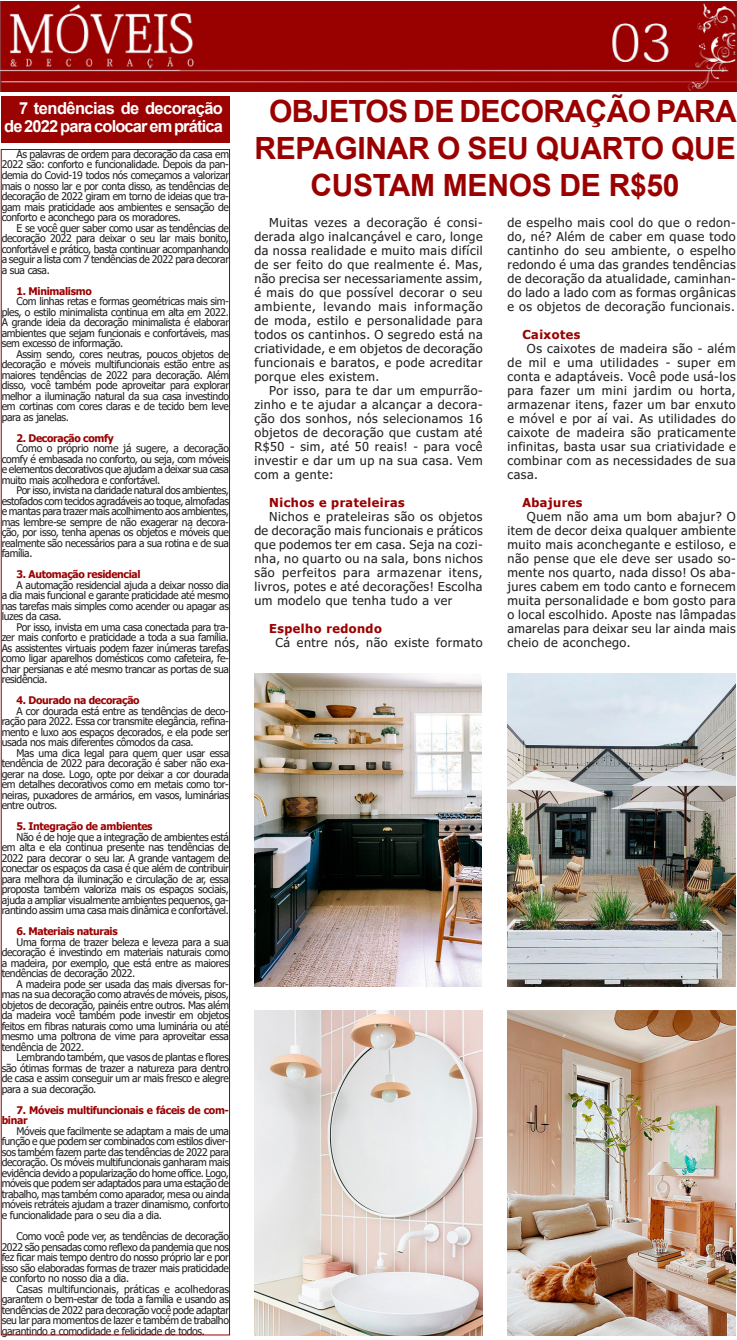
<style>
.page{position:relative;width:737px;height:1340px;background:#fff}
.page>*{position:absolute;margin:0;border:0;box-sizing:border-box;transform-origin:0 0}
.Texto_Jornal{font:700 30.62px/36.8px "Arial";letter-spacing:-.01em;color:#9a0000;text-align:center}
.Texto_Jornal-2{font:700 16.62px/18.4px "Arial";letter-spacing:-.05em;color:#fff;text-align:right}
.Texto_Jornal-3{font:12.25px/14px "Tahoma";letter-spacing:.04em;color:#231f20;text-align:justify}
.Texto_Jornal-4{font:700 12.25px "Tahoma";letter-spacing:.04em;color:#9a0000}
.Texto_Jornal-5{font:10.5px/10.5px "Tahoma";letter-spacing:-.03em;color:#231f20;text-align:justify}
.Texto_Jornal-6{font:700 10.5px/10.5px "Tahoma";letter-spacing:-.03em;color:#9a0000}
</style>
<div class="page">
<img style="left:0;top:2px;width:737px;height:89px">
<div style="left:1px;top:96px;width:228px;height:47px;background:#9a0000"></div>
<div style="left:1px;top:149px;width:229px;height:1186px;border:1px solid #990100"></div>
<img style="left:254px;top:673px;width:228px;height:313px">
<img style="left:254px;top:1010px;width:228px;height:325px">
<img style="left:507px;top:673px;width:228px;height:313px">
<img style="left:507px;top:1010px;width:228px;height:325px">
<p class="Texto_Jornal-2" style="left:4px;top:99px;width:220px">7 tendências de decoração de 2022 para colocar em prática</p>
<p class="Texto_Jornal-5" style="left:2px;top:149px;width:229px;text-indent:15px">As palavras de ordem para decoração da casa em 2022 são: conforto e funcionalidade. Depois da pan&shy;demia do Covid-19 todos nós começamos a valorizar mais o nosso lar e por conta disso, as tendências de decoração de 2022 giram em torno de ideias que tra&shy;gam mais praticidade aos ambientes e sensação de conforto e aconchego para os moradores.</p>
<p class="Texto_Jornal-5" style="left:2px;top:223px;width:229px;text-indent:15px">E se você quer saber como usar as tendências de decoração 2022 para deixar o seu lar mais bonito, confortável e prático, basta continuar acompanhando a seguir a lista com 7 tendências de 2022 para decorar a sua casa.</p>
<p class="Texto_Jornal-6" style="left:17px;top:286px;width:77px">1. Minimalismo</p>
<p class="Texto_Jornal-5" style="left:2px;top:296px;width:229px;text-indent:15px">Com linhas retas e formas geométricas mais sim&shy;ples, o estilo minimalista continua em alta em 2022.<br>A grande ideia da decoração minimalista é elaborar ambientes que sejam funcionais e confortáveis, mas sem excesso de informação.</p>
<p class="Texto_Jornal-5" style="left:2px;top:349px;width:229px;text-indent:15px">Assim sendo, cores neutras, poucos objetos de decoração e móveis multifuncionais estão entre as maiores tendências de 2022 para decoração. Além disso, você também pode aproveitar para explorar melhor a iluminação natural da sua casa investindo em cortinas com cores claras e de tecido bem leve para as janelas.</p>
<p class="Texto_Jornal-6" style="left:17px;top:433px;width:99px">2. Decoração comfy</p>
<p class="Texto_Jornal-5" style="left:2px;top:443px;width:229px;text-indent:15px">Como o próprio nome já sugere, a decoração comfy é embasada no conforto, ou seja, com móveis e elementos decorativos que ajudam a deixar sua casa muito mais acolhedora e confortável.</p>
<p class="Texto_Jornal-5" style="left:2px;top:485px;width:229px;text-indent:15px">Por isso, invista na claridade natural dos ambientes, estofados com tecidos agradáveis ao toque, almofadas e mantas para trazer mais acolhimento aos ambientes, mas lembre-se sempre de não exagerar na decora&shy;ção, por isso, tenha apenas os objetos e móveis que realmente são necessários para a sua rotina e de sua família.</p>
<p class="Texto_Jornal-6" style="left:17px;top:569px;width:126px">3. Automação residencial</p>
<p class="Texto_Jornal-5" style="left:2px;top:580px;width:229px;text-indent:15px">A automação residencial ajuda a deixar nosso dia a dia mais funcional e garante praticidade até mesmo nas tarefas mais simples como acender ou apagar as luzes da casa.</p>
<p class="Texto_Jornal-5" style="left:2px;top:622px;width:229px;text-indent:15px">Por isso, invista em uma casa conectada para tra&shy;zer mais conforto e praticidade a toda a sua família.<br>As assistentes virtuais podem fazer inúmeras tarefas como ligar aparelhos domésticos como cafeteira, fe&shy;char persianas e até mesmo trancar as portas de sua residência.</p>
<p class="Texto_Jornal-6" style="left:17px;top:695px;width:125px">4. Dourado na decoração</p>
<p class="Texto_Jornal-5" style="left:2px;top:706px;width:229px;text-indent:15px">A cor dourada está entre as tendências de deco&shy;ração para 2022. Essa cor transmite elegância, refina&shy;mento e luxo aos espaços decorados, e ela pode ser usada nos mais diferentes cômodos da casa.</p>
<p class="Texto_Jornal-5" style="left:2px;top:748px;width:229px;text-indent:15px">Mas uma dica legal para quem quer usar essa tendência de 2022 para decoração é saber não exa&shy;gerar na dose. Logo, opte por deixar a cor dourada em detalhes decorativos como em metais como tor&shy;neiras, puxadores de armários, em vasos, luminárias entre outros.</p>
<p class="Texto_Jornal-6" style="left:17px;top:821px;width:138px">5. Integração de ambientes</p>
<p class="Texto_Jornal-5" style="left:2px;top:832px;width:229px;text-indent:15px">Não é de hoje que a integração de ambientes está em alta e ela continua presente nas tendências de 2022 para decorar o seu lar. A grande vantagem de conectar os espaços da casa é que além de contribuir para melhora da iluminação e circulação de ar, essa proposta também valoriza mais os espaços sociais, ajuda a ampliar visualmente ambientes pequenos, ga&shy;rantindo assim uma casa mais dinâmica e confortável.</p>
<p class="Texto_Jornal-6" style="left:17px;top:926px;width:103px">6. Materiais naturais</p>
<p class="Texto_Jornal-5" style="left:2px;top:937px;width:229px;text-indent:15px">Uma forma de trazer beleza e leveza para a sua decoração é investindo em materiais naturais como a madeira, por exemplo, que está entre as maiores tendências de decoração 2022.</p>
<p class="Texto_Jornal-5" style="left:2px;top:979px;width:229px;text-indent:15px">A madeira pode ser usada das mais diversas for&shy;mas na sua decoração como através de móveis, pisos, objetos de decoração, painéis entre outros. Mas além da madeira você também pode investir em objetos feitos em fibras naturais como uma luminária ou até mesmo uma poltrona de vime para aproveitar essa tendência de 2022.</p>
<p class="Texto_Jornal-5" style="left:2px;top:1052px;width:229px;text-indent:15px">Lembrando também, que vasos de plantas e flores são ótimas formas de trazer a natureza para dentro de casa e assim conseguir um ar mais fresco e alegre para a sua decoração.</p>
<p class="Texto_Jornal-6" style="left:2px;top:1105px;width:229px;text-indent:15px">7. Móveis multifuncionais e fáceis de com&shy;binar</p>
<p class="Texto_Jornal-5" style="left:2px;top:1126px;width:229px;text-indent:15px">Móveis que facilmente se adaptam a mais de uma função e que podem ser combinados com estilos diver&shy;sos também fazem parte das tendências de 2022 para decoração. Os móveis multifuncionais ganharam mais evidência devido a popularização do home office. Logo, móveis que podem ser adaptados para uma estação de trabalho, mas também como aparador, mesa ou ainda móveis retráteis ajudam a trazer dinamismo, conforto e funcionalidade para o seu dia a dia.</p>
<p class="Texto_Jornal-5" style="left:2px;top:1231px;width:229px;text-indent:15px">Como você pode ver, as tendências de decoração 2022 são pensadas como reflexo da pandemia que nos fez ficar mais tempo dentro do nosso próprio lar e por isso são elaboradas formas de trazer mais praticidade e conforto no nosso dia a dia.</p>
<p class="Texto_Jornal-5" style="left:2px;top:1283px;width:229px;text-indent:15px">Casas multifuncionais, práticas e acolhedoras garantem o bem-estar de toda a família e usando as tendências de 2022 para decoração você pode adaptar seu lar para momentos de lazer e também de trabalho garantindo a comodidade e felicidade de todos.</p>
<p class="Texto_Jornal" style="left:254px;top:93px;width:484px">OBJETOS DE DECORAÇÃO PARA<br>REPAGINAR O SEU QUARTO QUE<br>CUSTAM MENOS DE R$50</p>
<p class="Texto_Jornal-3" style="left:254px;top:216px;width:230px;text-indent:15px">Muitas vezes a decoração é consi&shy;derada algo inalcançável e caro, longe da nossa realidade e muito mais difícil de ser feito do que realmente é. Mas, não precisa ser necessariamente assim, é mais do que possível decorar o seu ambiente, levando mais informação de moda, estilo e personalidade para todos os cantinhos. O segredo está na criatividade, e em objetos de decoração funcionais e baratos, e pode acreditar porque eles existem.</p>
<p class="Texto_Jornal-3" style="left:254px;top:384px;width:230px;text-indent:15px">Por isso, para te dar um empurrão&shy;zinho e te ajudar a alcançar a decora&shy;ção dos sonhos, nós selecionamos 16 objetos de decoração que custam até R$50 - sim, até 50 reais! - para você investir e dar um up na sua casa. Vem com a gente:</p>
<p class="Texto_Jornal-4" style="left:269px;top:493px;width:137px">Nichos e prateleiras</p>
<p class="Texto_Jornal-3" style="left:254px;top:510px;width:230px;text-indent:15px">Nichos e prateleiras são os objetos de decoração mais funcionais e práticos que podemos ter em casa. Seja na cozi&shy;nha, no quarto ou na sala, bons nichos são perfeitos para armazenar itens, livros, potes e até decorações! Escolha um modelo que tenha tudo a ver</p>
<p class="Texto_Jornal-4" style="left:269px;top:619px;width:114px">Espelho redondo</p>
<p class="Texto_Jornal-3" style="left:275px;top:636px;width:209px">Cá entre nós, não existe formato</p>
<p class="Texto_Jornal-3" style="left:507px;top:216px;width:230px">de espelho mais cool do que o redon&shy;do, né? Além de caber em quase todo cantinho do seu ambiente, o espelho redondo é uma das grandes tendências de decoração da atualidade, caminhan&shy;do lado a lado com as formas orgânicas e os objetos de decoração funcionais.</p>
<p class="Texto_Jornal-4" style="left:522px;top:325px;width:59px">Caixotes</p>
<p class="Texto_Jornal-3" style="left:507px;top:342px;width:230px;text-indent:19px">Os caixotes de madeira são - além de mil e uma utilidades - super em conta e adaptáveis. Você pode usá-los para fazer um mini jardim ou horta, armazenar itens, fazer um bar enxuto e móvel e por aí vai. As utilidades do caixote de madeira são praticamente infinitas, basta usar sua criatividade e combinar com as necessidades de sua casa.</p>
<p class="Texto_Jornal-4" style="left:522px;top:493px;width:61px">Abajures</p>
<p class="Texto_Jornal-3" style="left:507px;top:510px;width:230px;text-indent:19px">Quem não ama um bom abajur? O item de decor deixa qualquer ambiente muito mais aconchegante e estiloso, e não pense que ele deve ser usado so&shy;mente nos quarto, nada disso! Os aba&shy;jures cabem em todo canto e fornecem muita personalidade e bom gosto para o local escolhido. Aposte nas lâmpadas amarelas para deixar seu lar ainda mais cheio de aconchego.</p>
</div>
